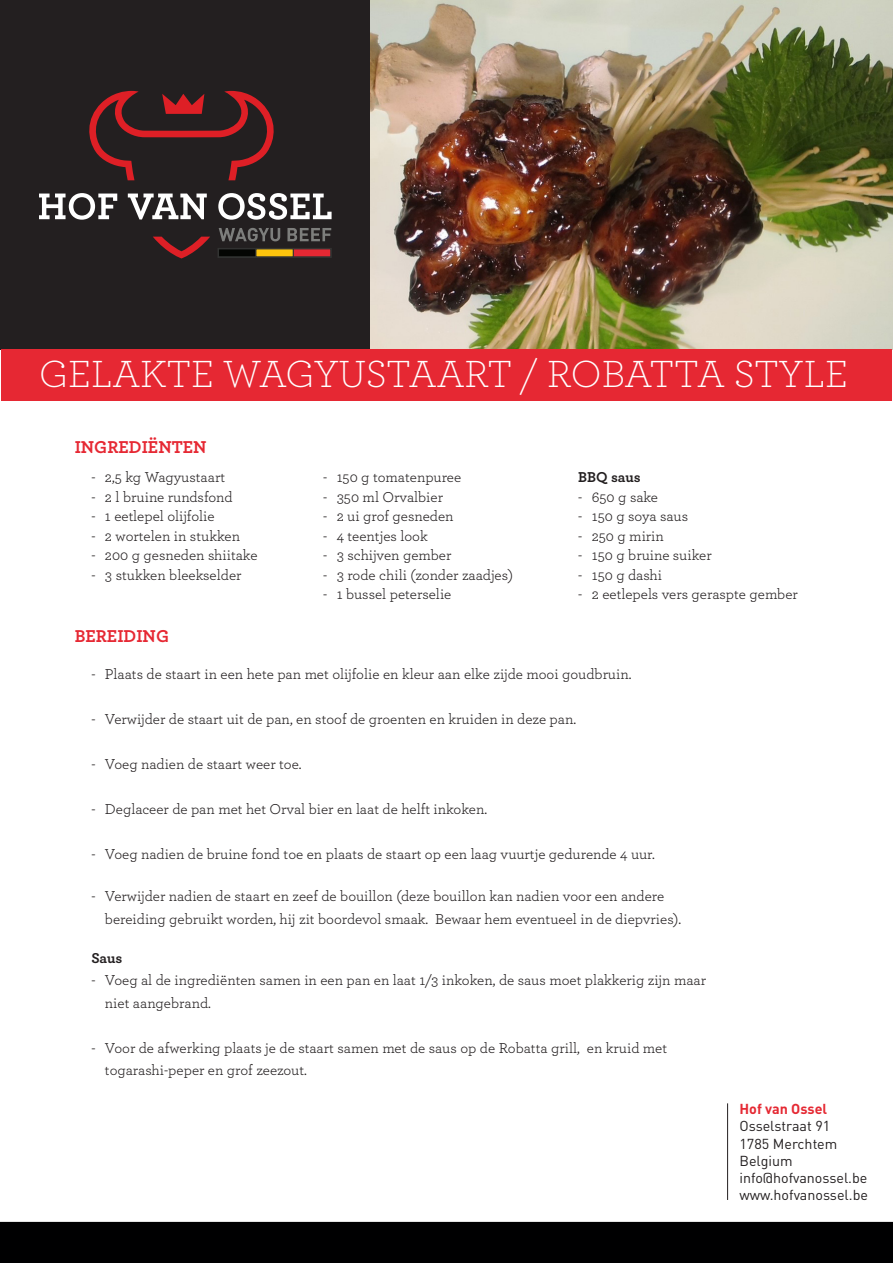
<style>
.page{position:relative;width:893px;height:1263px;background:#fff}
.page>*{position:absolute;margin:0;border:0;box-sizing:border-box;transform-origin:0 0}
.t1{font:300 39.6px "Archer";letter-spacing:-.005em;color:#fff}
.t2{font:700 18px "Archer";color:#e62833}
.t3{font:15px/22.5px "Archer";color:#231f20}
.t4{font:700 15px "Archer";color:#231f20}
.t5{font:14.25px "DINOT";color:#231f20}
.t6{font:700 14.25px "DINOT";color:#e52933}
</style>
<div class="page">
<img style="left:370px;top:0;width:523px;height:349px">
<div style="left:1px;top:0;width:369px;height:349px;background:#231f20"></div>
<svg style="left:153px;top:237px;width:57px;height:21px"></svg>
<svg style="left:89px;top:91px;width:185px;height:89px"></svg>
<svg style="left:39px;top:193px;width:78px;height:27px"></svg>
<svg style="left:128px;top:194px;width:79px;height:25px"></svg>
<svg style="left:218px;top:193px;width:114px;height:27px"></svg>
<svg style="left:219px;top:228px;width:61px;height:13px"></svg>
<svg style="left:287px;top:228px;width:44px;height:13px"></svg>
<div style="left:218px;top:248px;width:38px;height:9px;background:#040503;border:1px solid #323332"></div>
<div style="left:218px;top:248px;width:114px;height:10px;border:1px solid #323332"></div>
<div style="left:256px;top:248px;width:38px;height:9px;background:#fec50d;border:1px solid #323332"></div>
<div style="left:293px;top:248px;width:38px;height:9px;background:#e62833;border:1px solid #323332"></div>
<div style="left:1px;top:1222px;width:891px;height:40px;background:#000001"></div>
<div style="left:0;top:1222px;width:893px;height:41px;border:2px solid #000001"></div>
<hr style="left:727px;top:1103px;width:1px;height:97px;background:#231f20">
<div style="left:2px;top:349px;width:890px;height:52px;background:#e62833"></div>
<p class="t1" style="left:39px;top:348px;width:811px">GELAKTE WAGYUSTAART / ROBATTA STYLE</p>
<p class="t2" style="left:75px;top:433px;width:133px">INGREDIËNTEN</p>
<p class="t3" style="left:91px;top:465px;width:135px">- 2,5 kg Wagyustaart</p>
<p class="t3" style="left:91px;top:485px;width:143px">- 2 l bruine rundsfond</p>
<p class="t3" style="left:91px;top:504px;width:125px">- 1 eetlepel olijfolie</p>
<p class="t3" style="left:91px;top:524px;width:150px">- 2 wortelen in stukken</p>
<p class="t3" style="left:91px;top:543px;width:168px">- 200 g gesneden shiitake</p>
<p class="t3" style="left:91px;top:563px;width:152px">- 3 stukken bleekselder</p>
<p class="t2" style="left:75px;top:622px;width:96px">BEREIDING</p>
<p class="t3" style="left:323px;top:465px;width:140px">- 150 g tomatenpuree</p>
<p class="t3" style="left:323px;top:485px;width:121px">- 350 ml Orvalbier</p>
<p class="t3" style="left:323px;top:504px;width:132px">- 2 ui grof gesneden</p>
<p class="t3" style="left:323px;top:524px;width:106px">- 4 teentjes look</p>
<p class="t3" style="left:323px;top:543px;width:130px">- 3 schijven gember</p>
<p class="t3" style="left:323px;top:563px;width:191px">- 3 rode chili (zonder zaadjes)</p>
<p class="t3" style="left:323px;top:582px;width:130px">- 1 bussel peterselie</p>
<p class="t4" style="left:578px;top:465px;width:64px">BBQ saus</p>
<p class="t3" style="left:578px;top:485px;width:81px">- 650 g sake</p>
<p class="t3" style="left:578px;top:504px;width:111px">- 150 g soya saus</p>
<p class="t3" style="left:578px;top:524px;width:87px">- 250 g mirin</p>
<p class="t3" style="left:578px;top:543px;width:135px">- 150 g bruine suiker</p>
<p class="t3" style="left:578px;top:563px;width:85px">- 150 g dashi</p>
<p class="t3" style="left:578px;top:582px;width:221px">- 2 eetlepels vers geraspte gember</p>
<p class="t3" style="left:91px;top:662px;width:542px">- Plaats de staart in een hete pan met olijfolie en kleur aan elke zijde mooi goudbruin.</p>
<p class="t3" style="left:91px;top:707px;width:486px">- Verwijder de staart uit de pan, en stoof de groenten en kruiden in deze pan.</p>
<p class="t3" style="left:91px;top:752px;width:212px">- Voeg nadien de staart weer toe.</p>
<p class="t3" style="left:91px;top:797px;width:397px">- Deglaceer de pan met het Orval bier en laat de helft inkoken.</p>
<p class="t3" style="left:91px;top:842px;width:565px">- Voeg nadien de bruine fond toe en plaats de staart op een laag vuurtje gedurende 4 uur.</p>
<p class="t3" style="left:105px;top:884px;width:578px;text-indent:-14px">- Verwijder nadien de staart en zeef de bouillon (deze bouillon kan nadien voor een andere bereiding gebruikt worden, hij zit boordevol smaak. Bewaar hem eventueel in de diepvries).</p>
<p class="t4" style="left:91px;top:946px;width:33px">Saus</p>
<p class="t3" style="left:105px;top:968px;width:603px;text-indent:-14px">- Voeg al de ingrediënten samen in een pan en laat 1/3 inkoken, de saus moet plakkerig zijn maar niet aangebrand.</p>
<p class="t3" style="left:105px;top:1036px;width:564px;text-indent:-14px">- Voor de afwerking plaats je de staart samen met de saus op de Robatta grill, en kruid met togarashi-peper en grof zeezout.</p>
<p class="t6" style="left:739px;top:1099px;width:89px">Hof van Ossel</p>
<p class="t5" style="left:739px;top:1116px;width:92px">Osselstraat 91</p>
<p class="t5" style="left:739px;top:1134px;width:99px">1785 Merchtem</p>
<p class="t5" style="left:739px;top:1151px;width:55px">Belgium</p>
<p class="t5" style="left:739px;top:1168px;width:129px">info@hofvanossel.be</p>
<p class="t5" style="left:739px;top:1185px;width:130px">www.hofvanossel.be</p>
</div>
